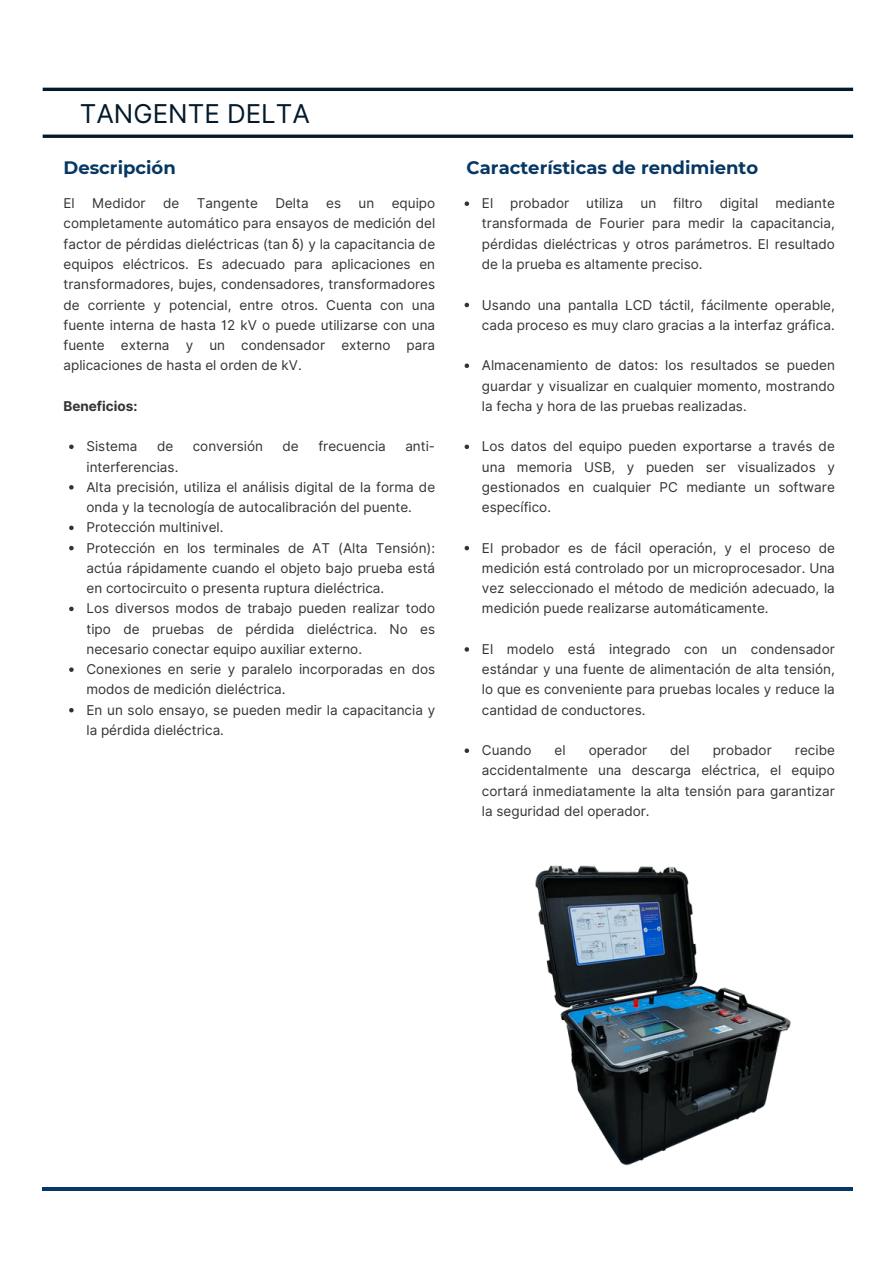
<style>
.page{position:relative;width:894px;height:1264px;background:#fff}
.page>*{position:absolute;margin:0;border:0;box-sizing:border-box;transform-origin:0 0}
.t1{font:25.95px "Inter";color:#031a2b}
.t2{font:700 18px "Montserrat";color:#073763}
.t3{font:13.5px/20.2px "Inter";color:#333;text-align:justify}
.t4{font:700 13.5px "Inter";color:#333}
</style>
<div class="page">
<hr style="left:43px;top:1187px;width:809px;height:3px;background:#073763">
<svg style="left:43px;top:134px;width:809px;height:4px;fill:#0a2131"></svg>
<hr style="left:43px;top:88px;width:809px;height:3px;background:#031a2b">
<svg style="left:69px;top:444px;width:5px;height:5px"></svg>
<svg style="left:69px;top:485px;width:5px;height:4px"></svg>
<svg style="left:69px;top:525px;width:5px;height:5px"></svg>
<svg style="left:69px;top:546px;width:5px;height:4px"></svg>
<svg style="left:69px;top:606px;width:5px;height:5px"></svg>
<svg style="left:69px;top:667px;width:5px;height:5px"></svg>
<svg style="left:69px;top:708px;width:5px;height:4px"></svg>
<svg style="left:464px;top:201px;width:5px;height:5px"></svg>
<svg style="left:464px;top:303px;width:5px;height:4px"></svg>
<svg style="left:464px;top:363px;width:5px;height:5px"></svg>
<svg style="left:464px;top:444px;width:5px;height:5px"></svg>
<svg style="left:464px;top:546px;width:5px;height:4px"></svg>
<svg style="left:464px;top:647px;width:5px;height:4px"></svg>
<svg style="left:464px;top:748px;width:5px;height:5px"></svg>
<img style="left:535px;top:865px;width:256px;height:301px">
<h1 class="t1" style="left:80px;top:98px;width:232px">TANGENTE DELTA</h1>
<p class="t2" style="left:63px;top:156px;width:114px">Descripción</p>
<p class="t2" style="left:466px;top:156px;width:293px">Características de rendimiento</p>
<h2 class="t3" style="left:63px;top:193px;width:373px;text-indent:328px">equipo completamente automático para ensayos de medición del factor de pérdidas dieléctricas (tan δ) y la capacitancia de equipos eléctricos. Es adecuado para aplicaciones en transformadores, bujes, condensadores, transformadores de corriente y potencial, entre otros. Cuenta con una fuente interna de hasta 12 kV o puede utilizarse con una fuente externa y un condensador externo para aplicaciones de hasta el orden de kV.</h2>
<h2 class="t4" style="left:63px;top:398px;width:75px">Beneficios:</h2>
<p class="t3" style="left:86px;top:436px;width:52px">Sistema</p>
<p class="t3" style="left:157px;top:436px;width:18px">de</p>
<p class="t3" style="left:193px;top:436px;width:72px">conversión</p>
<p class="t3" style="left:282px;top:436px;width:18px">de</p>
<p class="t3" style="left:318px;top:436px;width:69px">frecuencia</p>
<p class="t3" style="left:405px;top:436px;width:31px">anti-</p>
<p class="t3" style="left:86px;top:456px;width:93px">interferencias.</p>
<h3 class="t3" style="left:86px;top:477px;width:350px">Alta precisión, utiliza el análisis digital de la forma de onda y la tecnología de autocalibración del puente.</h3>
<p class="t3" style="left:86px;top:517px;width:138px">Protección multinivel.</p>
<p class="t3" style="left:86px;top:537px;width:350px">Protección en los terminales de AT (Alta Tensión): actúa rápidamente cuando el objeto bajo prueba está en cortocircuito o presenta ruptura dieléctrica.</p>
<p class="t3" style="left:86px;top:598px;width:350px">Los diversos modos de trabajo pueden realizar todo tipo de pruebas de pérdida dieléctrica. No es necesario conectar equipo auxiliar externo.</p>
<p class="t3" style="left:86px;top:659px;width:350px">Conexiones en serie y paralelo incorporadas en dos modos de medición dieléctrica.</p>
<p class="t3" style="left:86px;top:699px;width:350px">En un solo ensayo, se pueden medir la capacitancia y la pérdida dieléctrica.</p>
<h2 class="t3" style="left:63px;top:193px;width:13px">El</h2>
<h2 class="t3" style="left:92px;top:193px;width:55px">Medidor</h2>
<h2 class="t3" style="left:163px;top:193px;width:18px">de</h2>
<h2 class="t3" style="left:197px;top:193px;width:62px">Tangente</h2>
<h2 class="t3" style="left:275px;top:193px;width:35px">Delta</h2>
<h2 class="t3" style="left:326px;top:193px;width:16px">es</h2>
<h2 class="t3" style="left:358px;top:193px;width:17px">un</h2>
<p class="t3" style="left:482px;top:193px;width:13px">El</p>
<p class="t3" style="left:510px;top:193px;width:61px">probador</p>
<p class="t3" style="left:586px;top:193px;width:39px">utiliza</p>
<p class="t3" style="left:640px;top:193px;width:17px">un</p>
<p class="t3" style="left:673px;top:193px;width:31px">filtro</p>
<p class="t3" style="left:719px;top:193px;width:40px">digital</p>
<p class="t3" style="left:482px;top:193px;width:354px;text-indent:293px">mediante transformada de Fourier para medir la capacitancia, pérdidas dieléctricas y otros parámetros. El resultado de la prueba es altamente preciso.</p>
<p class="t3" style="left:482px;top:294px;width:354px">Usando una pantalla LCD táctil, fácilmente operable, cada proceso es muy claro gracias a la interfaz gráfica.</p>
<p class="t3" style="left:482px;top:355px;width:354px">Almacenamiento de datos: los resultados se pueden guardar y visualizar en cualquier momento, mostrando la fecha y hora de las pruebas realizadas.</p>
<p class="t3" style="left:482px;top:436px;width:354px">Los datos del equipo pueden exportarse a través de una memoria USB, y pueden ser visualizados y gestionados en cualquier PC mediante un software específico.</p>
<p class="t3" style="left:482px;top:537px;width:354px">El probador es de fácil operación, y el proceso de medición está controlado por un microprocesador. Una vez seleccionado el método de medición adecuado, la medición puede realizarse automáticamente.</p>
<p class="t3" style="left:482px;top:639px;width:354px">El modelo está integrado con un condensador estándar y una fuente de alimentación de alta tensión, lo que es conveniente para pruebas locales y reduce la cantidad de conductores.</p>
<p class="t3" style="left:482px;top:740px;width:51px">Cuando</p>
<p class="t3" style="left:554px;top:740px;width:13px">el</p>
<p class="t3" style="left:588px;top:740px;width:60px">operador</p>
<p class="t3" style="left:670px;top:740px;width:21px">del</p>
<p class="t3" style="left:712px;top:740px;width:61px">probador</p>
<p class="t3" style="left:482px;top:740px;width:354px;text-indent:313px">recibe accidentalmente una descarga eléctrica, el equipo cortará inmediatamente la alta tensión para garantizar la seguridad del operador.</p>
</div>
